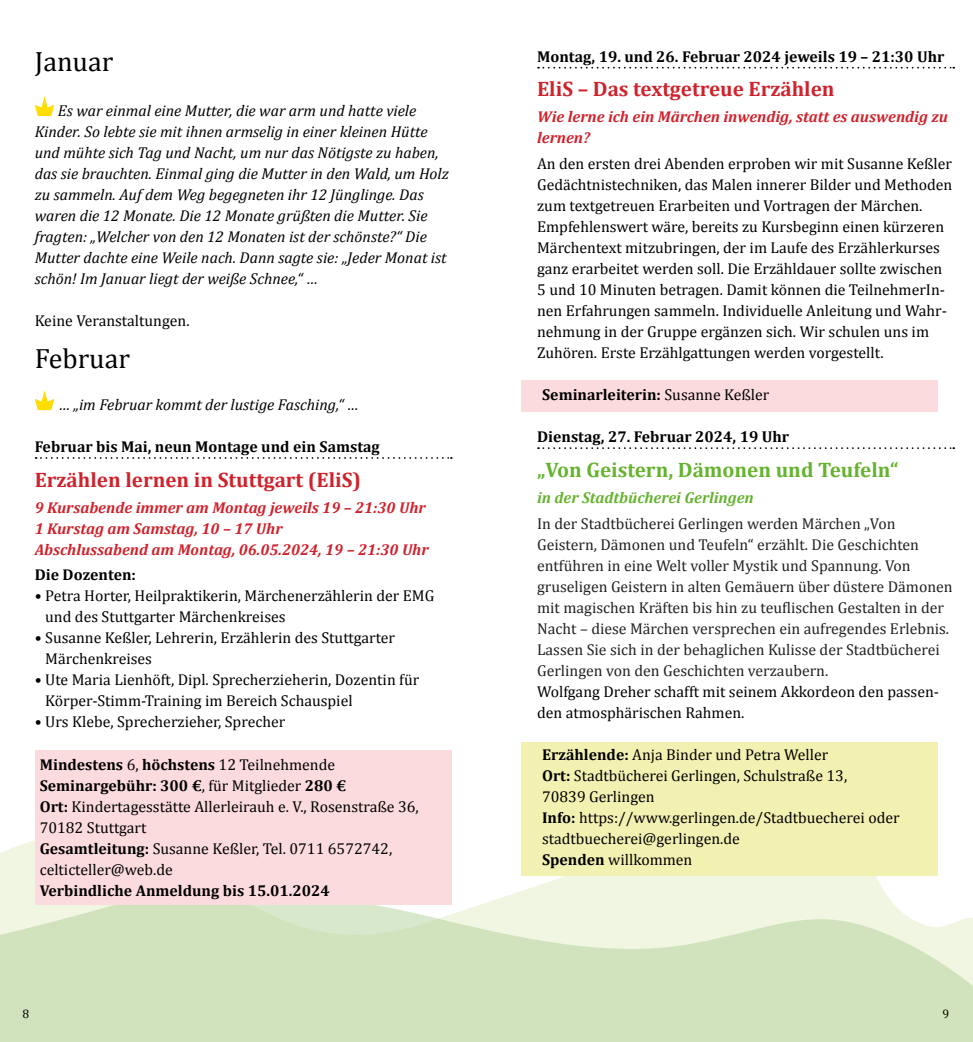
<style>
.page{position:relative;width:973px;height:1042px;background:#fff}
.page>*{position:absolute;margin:0;border:0;box-sizing:border-box;transform-origin:0 0}
.t1{font:28px "Cambria";color:#000}
.t2{font:700 21px "Cambria";color:#d0222c}
.t3{font:700 21px "Cambria";color:#65b32e}
.t4{font:15.75px/21px "Cambria";color:#000}
.t5{font:italic 15.75px/21px "Cambria";color:#000}
.t6{font:15.75px/21px "Cambria";color:#222}
.t7{font:700 15.75px "Cambria";color:#000}
.t8{font:italic 700 15.75px/21px "Cambria";color:#d0222c}
.t9{font:italic 700 15.75px "Cambria";color:#65b32e}
.t10{font:12.25px "Cambria";color:#000}
.s1{font-weight:700}
.s2{font-weight:400}
</style>
<div class="page">
<svg style="left:0;top:863px;width:972px;height:179px;background:#d9e8c7"></svg>
<div style="left:35px;top:750px;width:416px;height:154px;background:#fbdbdd"></div>
<svg style="left:36px;top:457px;width:416px;height:2px"></svg>
<svg style="left:35px;top:96px;width:19px;height:20px"></svg>
<svg style="left:35px;top:390px;width:19px;height:20px"></svg>
<div style="left:521px;top:380px;width:417px;height:32px;background:#fbdbdd"></div>
<div style="left:521px;top:742px;width:417px;height:134px;background:#f3f1b2"></div>
<svg style="left:538px;top:67px;width:416px;height:2px"></svg>
<svg style="left:538px;top:447px;width:416px;height:2px"></svg>
<h1 class="t1" style="left:35px;top:45px;width:80px">Januar</h1>
<p class="t5" style="left:35px;top:99px;width:415px;text-indent:23px">Es war einmal eine Mutter, die war arm und hatte viele Kinder. So lebte sie mit ihnen armselig in einer kleinen Hütte und mühte sich Tag und Nacht, um nur das Nötigste zu haben, das sie brauchten. Einmal ging die Mutter in den Wald, um Holz zu sammeln. Auf dem Weg begegneten ihr 12 Jünglinge. Das waren die 12 Monate. Die 12 Monate grüßten die Mutter. Sie fragten: „Welcher von den 12 Monaten ist der schönste?“ Die Mutter dachte eine Weile nach. Dann sagte sie: „Jeder Monat ist schön! Im Januar liegt der weiße Schnee,“ …</p>
<p class="t4" style="left:35px;top:310px;width:156px">Keine Veranstaltungen.</p>
<h1 class="t1" style="left:35px;top:342px;width:97px">Februar</h1>
<p class="t5" style="left:59px;top:393px;width:301px">… „im Februar kommt der lustige Fasching,“ …</p>
<p class="t7" style="left:35px;top:436px;width:346px">Februar bis Mai, neun Montage und ein Samstag</p>
<h2 class="t2" style="left:35px;top:464px;width:328px">Erzählen lernen in Stuttgart (EliS)</h2>
<p class="t8" style="left:35px;top:496px;width:395px">9 Kursabende immer am Montag jeweils 19 – 21:30 Uhr<br>1 Kurstag am Samstag, 10 – 17 Uhr<br>Abschlussabend am Montag, 06.05.2024, 19 – 21:30 Uhr</p>
<p class="t7" style="left:35px;top:564px;width:103px">Die Dozenten:</p>
<p class="t4" style="left:45px;top:585px;width:390px;text-indent:-10px">• Petra Horter, Heilpraktikerin, Märchenerzählerin der EMG und des Stuttgarter Märchenkreises</p>
<p class="t4" style="left:45px;top:627px;width:351px;text-indent:-10px">• Susanne Keßler, Lehrerin, Erzählerin des Stuttgarter<br>Märchenkreises</p>
<p class="t4" style="left:45px;top:669px;width:375px;text-indent:-10px">• Ute Maria Lienhöft, Dipl. Sprecherzieherin, Dozentin für<br>Körper-Stimm-Training im Bereich Schauspiel</p>
<p class="t4" style="left:35px;top:711px;width:252px">• Urs Klebe, Sprecherzieher, Sprecher</p>
<p class="t4" style="left:40px;top:753px;width:380px"><span class="s1">Mindestens</span> 6, <span class="s1">höchstens</span> 12 Teilnehmende <span class="s1">Seminargebühr: 300 €</span>, für Mitglieder <span class="s1">280 €<br>Ort:</span> Kindertagesstätte Allerleirauh e. V., Rosenstraße 36, 70182 Stuttgart<br><span class="s1">Gesamtleitung:</span> Susanne Keßler, Tel. 0711 6572742, celticteller@web.de</p>
<p class="t7" style="left:40px;top:879px;width:291px">Verbindliche Anmeldung bis 15.01.2024</p>
<p class="t7" style="left:537px;top:45px;width:409px">Montag, 19. und 26. Februar 2024 jeweils 19 – 21:30 Uhr</p>
<h2 class="t2" style="left:537px;top:74px;width:299px">EliS – Das textgetreue Erzählen</h2>
<p class="t8" style="left:537px;top:106px;width:412px">Wie lerne ich ein Märchen inwendig, statt es auswendig zu lernen?</p>
<p class="t4" style="left:537px;top:153px;width:416px">An den ersten drei Abenden erproben wir mit Susanne Keßler Gedächtnistechniken, das Malen innerer Bilder und Methoden zum textgetreuen Erarbeiten und Vortragen der Märchen.<br>Empfehlenswert wäre, bereits zu Kursbeginn einen kürzeren Märchentext mitzubringen, der im Laufe des Erzählerkurses ganz erarbeitet werden soll. Die Erzähldauer sollte zwischen 5 und 10 Minuten betragen. Damit können die TeilnehmerIn&shy;nen Erfahrungen sammeln. Individuelle Anleitung und Wahr&shy;nehmung in der Gruppe ergänzen sich. Wir schulen uns im Zuhören. Erste Erzählgattungen werden vorgestellt.</p>
<p class="t7" style="left:542px;top:384px;width:229px">Seminarleiterin: <span class="s2">Susanne Keßler</span></p>
<p class="t7" style="left:537px;top:426px;width:253px">Dienstag, 27. Februar 2024, 19 Uhr</p>
<h2 class="t3" style="left:537px;top:455px;width:363px">„Von Geistern, Dämonen und Teufeln“</h2>
<p class="t9" style="left:537px;top:486px;width:218px">in der Stadtbücherei Gerlingen</p>
<p class="t6" style="left:537px;top:513px;width:417px">In der Stadtbücherei Gerlingen werden Märchen „Von Geistern, Dämonen und Teufeln“ erzählt. Die Geschichten entführen in eine Welt voller Mystik und Spannung. Von gruseligen Geistern in alten Gemäuern über düstere Dämonen mit magischen Kräften bis hin zu teuflischen Gestalten in der Nacht – diese Märchen versprechen ein aufregendes Erlebnis.<br>Lassen Sie sich in der behaglichen Kulisse der Stadtbücherei Gerlingen von den Geschichten verzaubern.</p>
<p class="t4" style="left:537px;top:681px;width:403px">Wolfgang Dreher schafft mit seinem Akkordeon den passen&shy;den atmosphärischen Rahmen.</p>
<p class="t4" style="left:542px;top:744px;width:359px"><span class="s1">Erzählende:</span> Anja Binder und Petra Weller<br><span class="s1">Ort:</span> Stadtbücherei Gerlingen, Schulstraße 13,<br>70839 Gerlingen<br><span class="s1">Info:</span> https://www.gerlingen.de/Stadtbuecherei oder stadtbuecherei@gerlingen.de<br><span class="s1">Spenden</span> willkommen</p>
<p class="t10" style="left:22px;top:1006px;width:8px">8</p>
<p class="t10" style="left:942px;top:1006px;width:8px">9</p>
</div>
